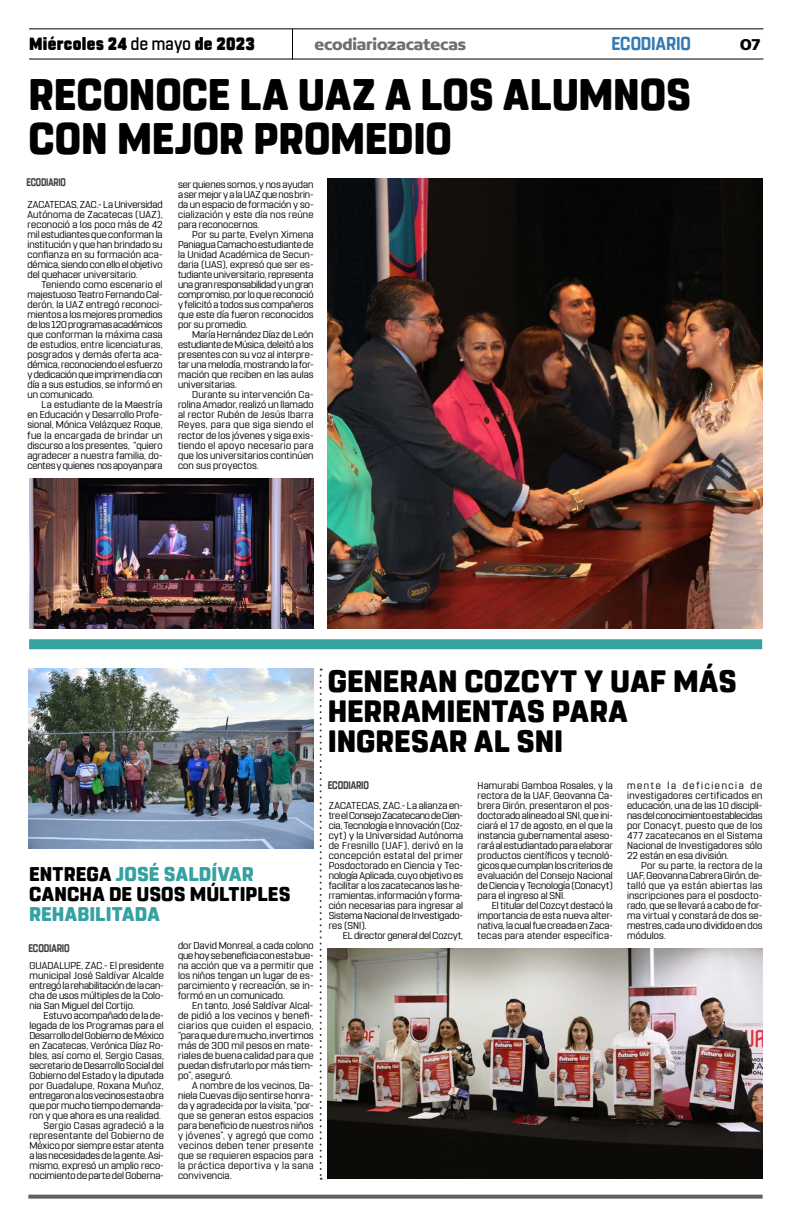
<style>
.page{position:relative;width:791px;height:1225px;background:#fff}
.page>*{position:absolute;margin:0;border:0;box-sizing:border-box;transform-origin:0 0}
.t1{font:800 44px/44px "Rohn Rounded";color:#000;scale:.95 1}
.t2{font:800 30.8px/30px "Rohn Rounded";letter-spacing:.005em;color:#000}
.t3{font:800 19.8px/20px "Rohn Rounded";letter-spacing:.01em;color:#000}
.t4{font:800 19.8px "Rohn Rounded";letter-spacing:.01em;color:#36a1a1}
.t5{font:700 18.6px "Rohn Rounded";letter-spacing:-.005em;color:#327ab3;scale:.91 1}
.t6{font:900 17.6px "Rohn Rounded";letter-spacing:.02em;color:#000;scale:.91 1}
.t7{font:700 16.9px "Concord";letter-spacing:-.01em;color:#706f6f}
.t8{font:700 16.9px "Concord";color:#000}
.t9{font:700 11px "Rohn Rounded";letter-spacing:-.015em;color:#3d3d3d;scale:.82 1}
.t10{font:700 11px "Rohn Rounded";letter-spacing:-.015em;color:#3d3d3d;scale:.78 1}
.t11{font:10px/10px "Rohn Rounded";letter-spacing:.005em;color:#000;text-align:justify}
.s1{font-weight:500}
.s2{color:#36a1a1}
</style>
<div class="page">
<svg style="left:28px;top:1194px;width:735px;height:4px;background:#7a7a7a"></svg>
<hr style="left:29px;top:28px;width:734px;height:1px;background:#000">
<hr style="left:29px;top:59px;width:734px;height:1px;background:#000">
<hr style="left:292px;top:29px;width:1px;height:31px;background:#000">
<div style="left:29px;top:639px;width:733px;height:10px;background:#36a1a1"></div>
<svg style="left:320px;top:668px;width:2px;height:511px"></svg>
<img style="left:328px;top:178px;width:435px;height:451px">
<img style="left:29px;top:478px;width:285px;height:150px">
<img style="left:328px;top:948px;width:435px;height:230px">
<img style="left:28px;top:668px;width:286px;height:180px">
<h3 class="t6" style="left:29px;top:33px;width:250px">Miércoles 24 <span class="s1">de mayo</span> de 2023</h3>
<h3 class="t7" style="left:314px;top:34px;width:153px">ecodiariozacatecas</h3>
<h3 class="t5" style="left:611px;top:32px;width:89px">ECODIARIO</h3>
<h3 class="t8" style="left:740px;top:34px;width:22px">07</h3>
<h1 class="t1" style="left:29px;top:73px;width:699px">RECONOCE LA UAZ A LOS ALUMNOS<br>CON MEJOR PROMEDIO</h1>
<p class="t10" style="left:26px;top:176px;width:52px">ECODIARIO</p>
<p class="t11" style="left:178px;top:180px;width:137px">ser quienes somos, y nos ayudan a ser mejor y a la UAZ que nos brin&shy;da un espacio de formación y so&shy;cialización y este día nos reúne para reconocernos.</p>
<p class="t11" style="left:178px;top:230px;width:137px;text-indent:14px">Por su parte, Evelyn Ximena Paniagua Camacho estudiante de la Unidad Académica de Secun&shy;daria (UAS), expresó que ser es&shy;tudiante universitario, representa una gran responsabilidad y un gran compromiso, por lo que reconoció y felicitó a todos sus compañeros que este día fueron reconocidos por su promedio.</p>
<p class="t11" style="left:178px;top:330px;width:137px;text-indent:14px">María Hernández Díaz de León estudiante de Música, deleitó a los presentes con su voz al interpre&shy;tar una melodía, mostrando la for&shy;mación que reciben en las aulas universitarias.</p>
<p class="t11" style="left:178px;top:390px;width:137px;text-indent:14px">Durante su intervención Ca&shy;rolina Amador, realizó un llamado al rector Rubén de Jesús Ibarra Reyes, para que siga siendo el rector de los jóvenes y siga exis&shy;tiendo el apoyo necesario para que los universitarios continúen con sus proyectos.</p>
<p class="t11" style="left:27px;top:200px;width:137px">ZACATECAS, ZAC.- La Universidad Autónoma de Zacatecas (UAZ), reconoció a los poco más de 42 mil estudiantes que conforman la institución y que han brindado su confianza en su formación aca&shy;démica, siendo con ello el objetivo del quehacer universitario.</p>
<p class="t11" style="left:27px;top:280px;width:137px;text-indent:14px">Teniendo como escenario el majestuoso Teatro Fernando Cal&shy;derón, la UAZ entregó reconoci&shy;mientos a los mejores promedios de los 120 programas académicos que conforman la máxima casa de estudios, entre licenciaturas, posgrados y demás oferta aca&shy;démica, reconociendo el esfuerzo y dedicación que imprimen día con día a sus estudios, se informó en un comunicado.</p>
<p class="t11" style="left:27px;top:400px;width:137px;text-indent:14px">La estudiante de la Maestría en Educación y Desarrollo Profe&shy;sional, Mónica Velázquez Roque, fue la encargada de brindar un discurso a los presentes, “quiero agradecer a nuestra familia, do&shy;centes y quienes nos apoyan para</p>
<h3 class="t3" style="left:29px;top:864px;width:263px">ENTREGA <span class="s2">JOSÉ SALDÍVAR<br></span>CANCHA DE USOS MÚLTIPLES</h3>
<h3 class="t4" style="left:29px;top:902px;width:132px">REHABILITADA</h3>
<p class="t11" style="left:178px;top:940px;width:137px">dor David Monreal, a cada colono que hoy se beneficia con esta bue&shy;na acción que va a permitir que los niños tengan un lugar de es&shy;parcimiento y recreación, se in&shy;formó en un comunicado.</p>
<p class="t11" style="left:178px;top:1000px;width:137px;text-indent:14px">En tanto, José Saldívar Alcal&shy;de pidió a los vecinos y benefi&shy;ciarios que cuiden el espacio, “para que dure mucho, invertimos más de 300 mil pesos en mate&shy;riales de buena calidad para que puedan disfrutarlo por más tiem&shy;po”, aseguró.</p>
<p class="t11" style="left:178px;top:1080px;width:137px;text-indent:14px">A nombre de los vecinos, Da&shy;niela Cuevas dijo sentirse honra&shy;da y agradecida por la visita, “por&shy;que se generan estos espacios para beneficio de nuestros niños y jóvenes”, y agregó que como vecinos deben tener presente que se requieren espacios para la práctica deportiva y la sana convivencia.</p>
<p class="t9" style="left:28px;top:942px;width:52px">ECODIARIO</p>
<p class="t11" style="left:29px;top:960px;width:136px">GUADALUPE, ZAC.- El presidente municipal José Saldívar Alcalde entregó la rehabilitación de la can&shy;cha de usos múltiples de la Colo&shy;nia San Miguel del Cortijo.</p>
<p class="t11" style="left:29px;top:1010px;width:136px;text-align:right">Estuvo acompañado de la de&shy;legada de los Programas para el<br>Desarrollo del Gobierno de México en Zacatecas, Verónica Díaz Ro&shy;bles, así como el, Sergio Casas, secretario de Desarrollo Social del<br>Gobierno del Estado y la diputada por Guadalupe, Roxana Muñoz, entregaron a los vecinos esta obra que por mucho tiempo demanda&shy;ron y que ahora es una realidad.<br>Sergio Casas agradeció a la representante del Gobierno de<br>México por siempre estar atenta a las necesidades de la gente. Asi&shy;mismo, expresó un amplio reco&shy;nocimiento de parte del Goberna-</p>
<h2 class="t2" style="left:328px;top:666px;width:410px">GENERAN COZCYT Y UAF MÁS<br>HERRAMIENTAS PARA<br>INGRESAR AL SNI</h2>
<p class="t9" style="left:328px;top:779px;width:52px">ECODIARIO</p>
<p class="t11" style="left:329px;top:800px;width:136px">ZACATECAS, ZAC.- La alianza en&shy;tre el Consejo Zacatecano de Cien&shy;cia, Tecnología e Innovación (Coz&shy;cyt) y la Universidad Autónoma de Fresnillo (UAF), derivó en la concepción estatal del primer Posdoctorado en Ciencia y Tec&shy;nología Aplicada, cuyo objetivo es facilitar a los zacatecanos las he&shy;rramientas, información y forma&shy;ción necesarias para ingresar al Sistema Nacional de Investigado&shy;res (SNI).</p>
<p class="t11" style="left:343px;top:930px;width:122px">EL director general del Cozcyt,</p>
<p class="t11" style="left:478px;top:780px;width:137px">Hamurabi Gamboa Rosales, y la rectora de la UAF, Geovanna Ca&shy;brera Girón, presentaron el pos&shy;doctorado alineado al SNI, que ini&shy;ciará el 17 de agosto, en el que la instancia gubernamental aseso&shy;rará al estudiantado para elaborar productos científicos y tecnoló&shy;gicos que cumplan los criterios de evaluación del Consejo Nacional de Ciencia y Tecnología (Conacyt) para el ingreso al SNI.</p>
<p class="t11" style="left:478px;top:900px;width:137px;text-indent:14px">El titular del Cozcyt destacó la importancia de esta nueva alter&shy;nativa, la cual fue creada en Zaca&shy;tecas para atender específica-</p>
<p class="t11" style="left:627px;top:780px;width:137px">mente la deficiencia de investigadores certificados en educación, una de las 10 discipli&shy;nas del conocimiento establecidas por Conacyt, puesto que de los 477 zacatecanos en el Sistema Nacional de Investigadores sólo 22 están en esa división.</p>
<p class="t11" style="left:627px;top:860px;width:137px;text-indent:14px">Por su parte, la rectora de la UAF, Geovanna Cabrera Girón, de&shy;talló que ya están abiertas las inscripciones para el posdocto&shy;rado, que se llevará a cabo de for&shy;ma virtual y constará de dos se&shy;mestres, cada uno dividido en dos módulos.</p>
</div>
